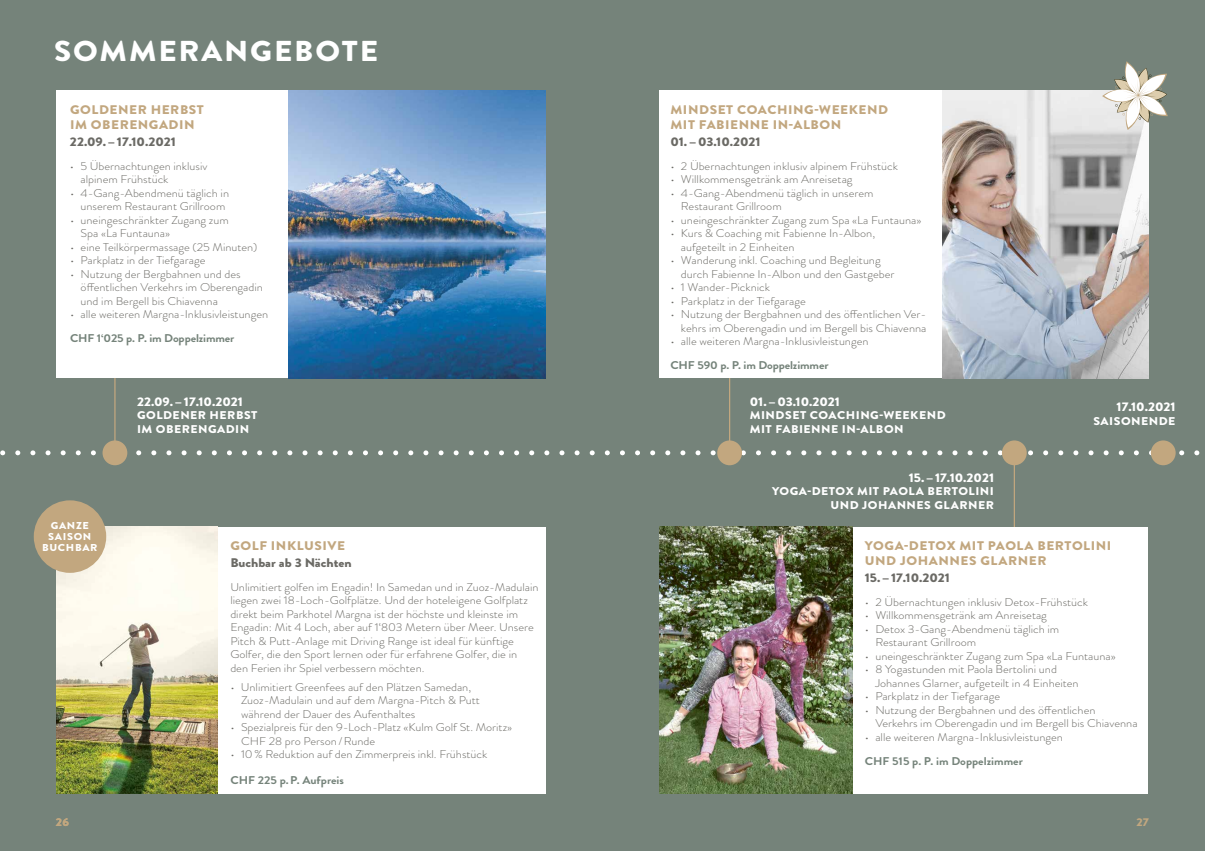
<style>
.page{position:relative;width:1205px;height:851px;background:#fff}
.page>*{position:absolute;margin:0;border:0;box-sizing:border-box;transform-origin:0 0}
.t1{font:900 28.75px "Brandon Grotesque";letter-spacing:.06em;color:#fff;scale:1.09 1}
.t2{font:900 12.5px/15px "Brandon Grotesque";letter-spacing:.04em;color:#c2a77f;scale:1.09 1}
.t3{font:900 12.5px "Brandon Grotesque";color:#6b6a65;scale:1.09 1}
.t4{font:900 12.5px "Brandon Grotesque";color:#fff;scale:1.09 1}
.t5{font:300 11.25px/13.5px "Brandon Grotesque";color:#6b6a65;scale:1.09 1}
.t6{font:900 11.25px/13.5px "Brandon Grotesque";letter-spacing:.04em;color:#fff;scale:1.09 1}
.t7{font:700 11.25px "Brandon Grotesque";letter-spacing:-.01em;color:#75837a;scale:1.09 1}
.t8{font:900 11.25px "Brandon Grotesque";color:#c2a77f;scale:1.09 1}
.t9{font:900 10px/11.2px "Brandon Grotesque";letter-spacing:.06em;color:#fff;text-align:center;scale:1.09 1}
</style>
<div class="page">
<div style="left:0;top:0;width:1205px;height:850px;background:#75837a"></div>
<hr style="left:729px;top:292px;width:1px;height:154px;background:#c2a77f">
<div style="left:659px;top:90px;width:284px;height:288px;background:#fff"></div>
<img style="left:943px;top:90px;width:205px;height:288px">
<div style="left:218px;top:526px;width:328px;height:267px;background:#fff"></div>
<svg style="left:0;top:450px;width:1200px;height:5px"></svg>
<div style="left:717px;top:440px;width:25px;height:25px;background:#c2a77f;border-radius:50%"></div>
<div style="left:1151px;top:440px;width:24px;height:25px;background:#c2a77f;border-radius:50%"></div>
<hr style="left:1014px;top:448px;width:1px;height:105px;background:#c2a77f">
<div style="left:1002px;top:440px;width:25px;height:25px;background:#c2a77f;border-radius:50%"></div>
<div style="left:852px;top:526px;width:296px;height:267px;background:#fff"></div>
<img style="left:659px;top:526px;width:193px;height:267px">
<div style="left:103px;top:440px;width:24px;height:25px;background:#c2a77f;border-radius:50%"></div>
<hr style="left:114px;top:313px;width:2px;height:135px;background:#c2a77f">
<div style="left:57px;top:90px;width:232px;height:288px;background:#fff"></div>
<img style="left:289px;top:90px;width:257px;height:288px">
<img style="left:57px;top:526px;width:161px;height:267px">
<svg style="left:1102px;top:61px;width:66px;height:69px"></svg>
<div style="left:34px;top:500px;width:72px;height:72px;background:#c2a77f;border-radius:50%"></div>
<h1 class="t1" style="left:54px;top:31px;width:299px">SOMMERANGEBOTE</h1>
<p class="t2" style="left:70px;top:103px;width:124px">GOLDENER HERBST<br>IM OBERENGADIN</p>
<p class="t3" style="left:70px;top:132px;width:99px">22.09.–17.10.2021</p>
<p class="t5" style="left:81px;top:159px;width:118px;text-indent:-11px">• 5 Übernachtungen inklusiv alpinem Frühstück</p>
<p class="t5" style="left:81px;top:186px;width:138px;text-indent:-11px">• 4-Gang-Abendmenü täglich in unserem Restaurant Grillroom</p>
<p class="t5" style="left:81px;top:213px;width:137px;text-indent:-11px">• uneingeschränkter Zugang zum<br>Spa «La Funtauna»</p>
<p class="t5" style="left:70px;top:240px;width:173px">• eine Teilkörpermassage (25 Minuten)</p>
<p class="t5" style="left:70px;top:253px;width:126px">• Parkplatz in der Tiefgarage</p>
<p class="t5" style="left:81px;top:267px;width:169px;text-indent:-11px">• Nutzung der Bergbahnen und des öffentlichen Verkehrs im Oberengadin und im Bergell bis Chiavenna</p>
<p class="t5" style="left:70px;top:307px;width:183px">• alle weiteren Margna-Inklusivleistungen</p>
<p class="t7" style="left:70px;top:330px;width:152px">CHF 1‘025 p. P. im Doppelzimmer</p>
<p class="t9" style="left:42px;top:520px;width:52px">GANZE<br>SAISON<br>BUCHBAR</p>
<p class="t4" style="left:137px;top:392px;width:99px">22.09.–17.10.2021</p>
<p class="t6" style="left:137px;top:409px;width:112px">GOLDENER HERBST<br>IM OBERENGADIN</p>
<p class="t2" style="left:230px;top:538px;width:107px">GOLF INKLUSIVE</p>
<p class="t3" style="left:230px;top:553px;width:113px">Buchbar ab 3 Nächten</p>
<p class="t5" style="left:230px;top:580px;width:284px">Unlimitiert golfen im Engadin! In Samedan und in Zuoz-Madulain liegen zwei 18-Loch-Golfplätze. Und der hoteleigene Golfplatz direkt beim Parkhotel Margna ist der höchste und kleinste im Engadin: Mit 4 Loch, aber auf 1‘803 Metern über Meer. Unsere Pitch &amp; Putt-Anlage mit Driving Range ist ideal für künftige Golfer, die den Sport lernen oder für erfahrene Golfer, die in<br>den Ferien ihr Spiel verbessern möchten.</p>
<p class="t5" style="left:241px;top:680px;width:221px;text-indent:-11px">• Unlimitiert Greenfees auf den Plätzen Samedan,<br>Zuoz-Madulain und auf dem Margna-Pitch &amp; Putt während der Dauer des Aufenthaltes</p>
<p class="t5" style="left:241px;top:720px;width:250px;text-indent:-11px">• Spezialpreis für den 9-Loch-Platz «Kulm Golf St. Moritz»<br>CHF 28 pro Person /Runde</p>
<p class="t5" style="left:230px;top:747px;width:237px">• 10% Reduktion auf den Zimmerpreis inkl. Frühstück</p>
<p class="t7" style="left:230px;top:771px;width:106px">CHF 225 p.P. Aufpreis</p>
<p class="t2" style="left:670px;top:103px;width:201px">MINDSET COACHING-WEEKEND<br>MIT FABIENNE IN-ALBON</p>
<p class="t3" style="left:670px;top:132px;width:84px">01.–03.10.2021</p>
<p class="t5" style="left:670px;top:159px;width:210px">• 2 Übernachtungen inklusiv alpinem Frühstück</p>
<p class="t5" style="left:670px;top:172px;width:169px">• Willkommensgetränk am Anreisetag</p>
<p class="t5" style="left:681px;top:186px;width:178px;text-indent:-11px">• 4-Gang-Abendmenü täglich in unserem<br>Restaurant Grillroom</p>
<p class="t5" style="left:670px;top:213px;width:232px">• uneingeschränkter Zugang zum Spa «La Funtauna»</p>
<p class="t5" style="left:681px;top:226px;width:180px;text-indent:-11px">• Kurs &amp; Coaching mit Fabienne In-Albon, aufgeteilt in 2 Einheiten</p>
<p class="t5" style="left:681px;top:253px;width:197px;text-indent:-11px">• Wanderung inkl. Coaching und Begleitung durch Fabienne In-Albon und den Gastgeber</p>
<p class="t5" style="left:670px;top:280px;width:93px">• 1 Wander-Picknick</p>
<p class="t5" style="left:670px;top:294px;width:126px">• Parkplatz in der Tiefgarage</p>
<p class="t5" style="left:670px;top:307px;width:236px;text-align:right">• Nutzung der Bergbahnen und des öffentlichen Ver&shy;kehrs im Oberengadin und im Bergell bis Chiavenna</p>
<p class="t5" style="left:670px;top:334px;width:183px">• alle weiteren Margna-Inklusivleistungen</p>
<p class="t7" style="left:670px;top:357px;width:147px">CHF 590 p. P. im Doppelzimmer</p>
<p class="t4" style="left:750px;top:392px;width:84px">01.–03.10.2021</p>
<p class="t6" style="left:750px;top:409px;width:181px">MINDSET COACHING-WEEKEND<br>MIT FABIENNE IN-ALBON</p>
<p class="t4" style="left:909px;top:468px;width:80px">15.–17.10.2021</p>
<p class="t6" style="left:772px;top:484px;width:205px;text-align:right">YOGA-DETOX MIT PAOLA BERTOLINI<br>UND JOHANNES GLARNER</p>
<p class="t4" style="left:1116px;top:398px;width:56px">17.10.2021</p>
<p class="t6" style="left:1093px;top:414px;width:77px">SAISONENDE</p>
<p class="t2" style="left:865px;top:538px;width:228px">YOGA-DETOX MIT PAOLA BERTOLINI<br>UND JOHANNES GLARNER</p>
<p class="t3" style="left:865px;top:568px;width:80px">15.–17.10.2021</p>
<p class="t5" style="left:865px;top:595px;width:206px">• 2 Übernachtungen inklusiv Detox-Frühstück</p>
<p class="t5" style="left:865px;top:608px;width:169px">• Willkommensgetränk am Anreisetag</p>
<p class="t5" style="left:875px;top:622px;width:170px;text-indent:-11px">• Detox 3-Gang-Abendmenü täglich im<br>Restaurant Grillroom</p>
<p class="t5" style="left:865px;top:649px;width:232px">• uneingeschränkter Zugang zum Spa «La Funtauna»</p>
<p class="t5" style="left:875px;top:662px;width:188px;text-indent:-11px">• 8 Yogastunden mit Paola Bertolini und<br>Johannes Glarner, aufgeteilt in 4 Einheiten</p>
<p class="t5" style="left:865px;top:689px;width:126px">• Parkplatz in der Tiefgarage</p>
<p class="t5" style="left:875px;top:703px;width:242px;text-indent:-11px">• Nutzung der Bergbahnen und des öffentlichen<br>Verkehrs im Oberengadin und im Bergell bis Chiavenna</p>
<p class="t5" style="left:865px;top:730px;width:183px">• alle weiteren Margna-Inklusivleistungen</p>
<p class="t7" style="left:865px;top:753px;width:147px">CHF 515 p. P. im Doppelzimmer</p>
<p class="t8" style="left:56px;top:813px;width:14px">26</p>
<p class="t8" style="left:1136px;top:813px;width:13px">27</p>
</div>
